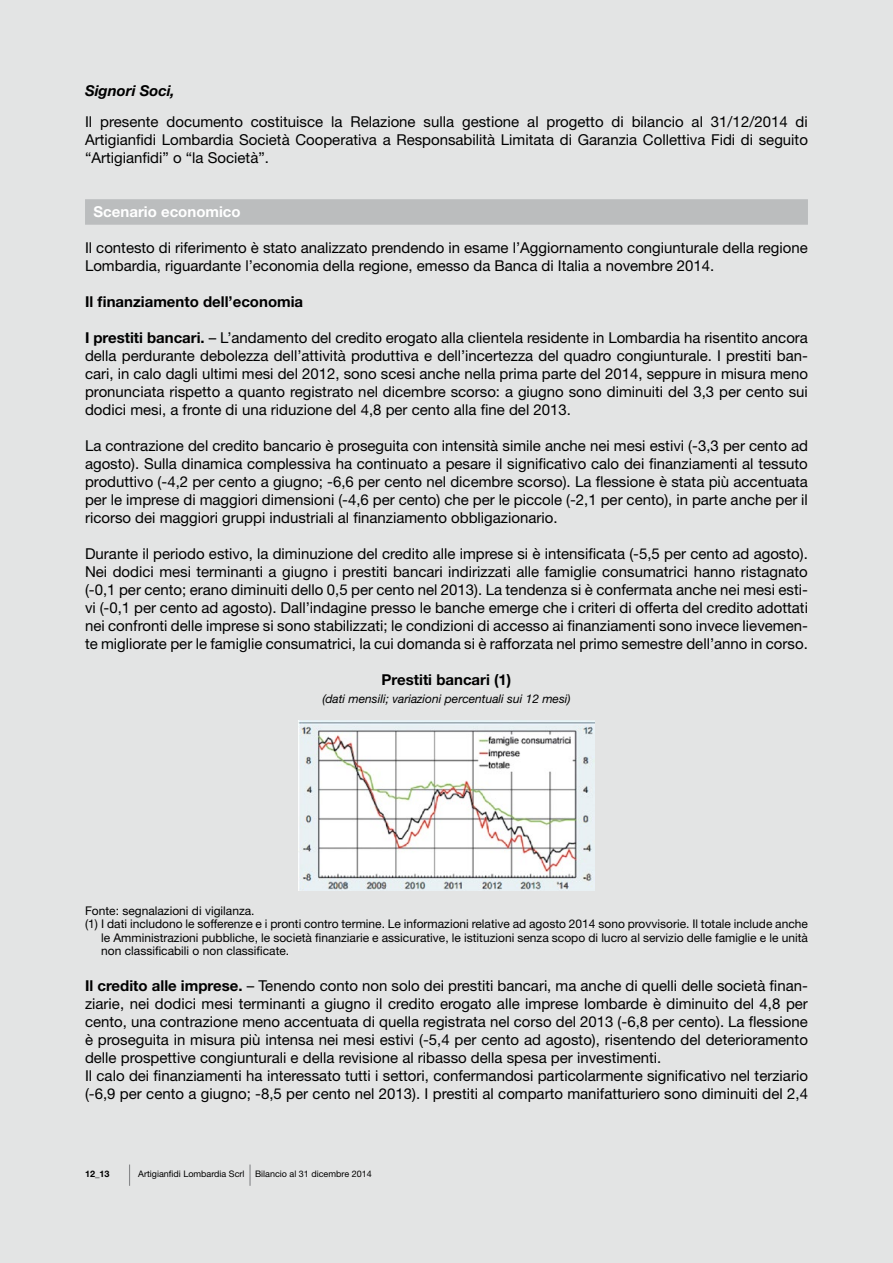
<style>
.page{position:relative;width:893px;height:1263px;background:#e3e4e4}
.page>*{position:absolute;margin:0;border:0;box-sizing:border-box;transform-origin:0 0}
.t1{font:15px/18px "Helvetica Neue LT Std";color:#000;text-align:justify}
.t2{font:700 15px "Helvetica Neue LT Std";color:#000}
.t3{font:700 15px "Helvetica Neue LT Std";color:#fff}
.t4{font:italic 700 15px "Helvetica Neue LT Std";color:#000}
.t5{font:12px "Helvetica Neue LT Std";color:#000}
.t6{font:italic 12px "Helvetica Neue LT Std";color:#000}
.t7{font:9px "Helvetica Neue LT Std";color:#000}
.t8{font:700 9px "Helvetica Neue LT Std";color:#000}
.s1{font-weight:700}
</style>
<div class="page">
<svg style="left:129px;top:1164px;width:1px;height:22px"></svg>
<hr style="left:249px;top:1164px;width:2px;height:22px;background:#87888a">
<div style="left:85px;top:199px;width:723px;height:26px;background:#bbbdbe"></div>
<img style="left:299px;top:721px;width:295px;height:170px">
<p class="t4" style="left:85px;top:81px;width:91px">Signori Soci,</p>
<p class="t1" style="left:85px;top:113px;width:724px">Il presente documento costituisce la Relazione sulla gestione al progetto di bilancio al 31/12/2014 di Artigianfidi Lombardia Società Cooperativa a Responsabilità Limitata di Garanzia Collettiva Fidi di seguito “Artigianfidi” o “la Società”.</p>
<p class="t3" style="left:94px;top:203px;width:149px">Scenario economico</p>
<p class="t1" style="left:85px;top:239px;width:724px">Il contesto di riferimento è stato analizzato prendendo in esame l’Aggiornamento congiunturale della regione<br>Lombardia, riguardante l’economia della regione, emesso da Banca di Italia a novembre 2014.</p>
<p class="t2" style="left:85px;top:293px;width:220px">Il finanziamento dell’economia</p>
<p class="t1" style="left:85px;top:329px;width:724px"><span class="s1">I prestiti bancari.</span> – L’andamento del credito erogato alla clientela residente in Lombardia ha risentito ancora della perdurante debolezza dell’attività produttiva e dell’incertezza del quadro congiunturale. I prestiti ban&shy;cari, in calo dagli ultimi mesi del 2012, sono scesi anche nella prima parte del 2014, seppure in misura meno pronunciata rispetto a quanto registrato nel dicembre scorso: a giugno sono diminuiti del 3,3 per cento sui dodici mesi, a fronte di una riduzione del 4,8 per cento alla fine del 2013.</p>
<p class="t1" style="left:85px;top:437px;width:724px">La contrazione del credito bancario è proseguita con intensità simile anche nei mesi estivi (-3,3 per cento ad agosto). Sulla dinamica complessiva ha continuato a pesare il significativo calo dei finanziamenti al tessuto produttivo (-4,2 per cento a giugno; -6,6 per cento nel dicembre scorso). La flessione è stata più accentuata per le imprese di maggiori dimensioni (-4,6 per cento) che per le piccole (-2,1 per cento), in parte anche per il ricorso dei maggiori gruppi industriali al finanziamento obbligazionario.</p>
<p class="t1" style="left:85px;top:545px;width:724px">Durante il periodo estivo, la diminuzione del credito alle imprese si è intensificata (-5,5 per cento ad agosto).<br>Nei dodici mesi terminanti a giugno i prestiti bancari indirizzati alle famiglie consumatrici hanno ristagnato (-0,1 per cento; erano diminuiti dello 0,5 per cento nel 2013). La tendenza si è confermata anche nei mesi esti&shy;vi (-0,1 per cento ad agosto). Dall’indagine presso le banche emerge che i criteri di offerta del credito adottati nei confronti delle imprese si sono stabilizzati; le condizioni di accesso ai finanziamenti sono invece lievemen&shy;te migliorate per le famiglie consumatrici, la cui domanda si è rafforzata nel primo semestre dell’anno in corso.</p>
<p class="t2" style="left:382px;top:671px;width:131px">Prestiti bancari (1)</p>
<p class="t6" style="left:322px;top:692px;width:250px">(dati mensili; variazioni percentuali sui 12 mesi)</p>
<p class="t5" style="left:85px;top:903px;width:171px">Fonte: segnalazioni di vigilanza.</p>
<p class="t5" style="left:85px;top:917px;width:724px">(1) I dati includono le sofferenze e i pronti contro termine. Le informazioni relative ad agosto 2014 sono provvisorie. Il totale include anche</p>
<p class="t5" style="left:101px;top:930px;width:708px">le Amministrazioni pubbliche, le società finanziarie e assicurative, le istituzioni senza scopo di lucro al servizio delle famiglie e le unità</p>
<p class="t5" style="left:101px;top:944px;width:190px">non classificabili o non classificate.</p>
<p class="t1" style="left:85px;top:977px;width:724px;text-align:left"><span class="s1">Il credito alle imprese.</span> – Tenendo conto non solo dei prestiti bancari, ma anche di quelli delle società finan&shy;ziarie, nei dodici mesi terminanti a giugno il credito erogato alle imprese lombarde è diminuito del 4,8 per cento, una contrazione meno accentuata di quella registrata nel corso del 2013 (-6,8 per cento). La flessione è proseguita in misura più intensa nei mesi estivi (-5,4 per cento ad agosto), risentendo del deterioramento delle prospettive congiunturali e della revisione al ribasso della spesa per investimenti.<br>Il calo dei finanziamenti ha interessato tutti i settori, confermandosi particolarmente significativo nel terziario (-6,9 per cento a giugno; -8,5 per cento nel 2013). I prestiti al comparto manifatturiero sono diminuiti del 2,4</p>
<p class="t8" style="left:85px;top:1169px;width:26px">12_13</p>
<p class="t7" style="left:138px;top:1169px;width:235px">Artigianfidi Lombardia Scrl Bilancio al 31 dicembre 2014</p>
</div>
